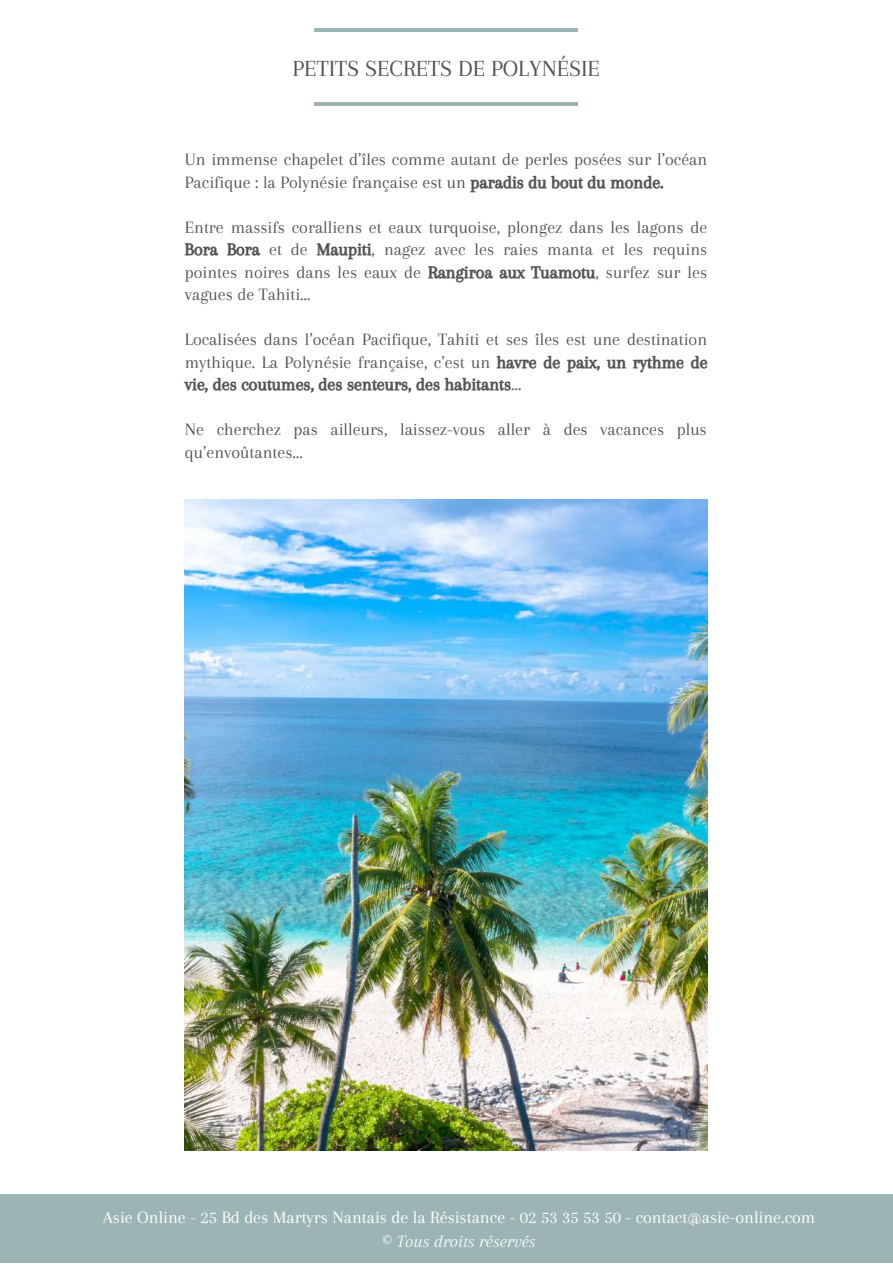
<style>
.page{position:relative;width:893px;height:1264px;background:#fff}
.page>*{position:absolute;margin:0;border:0;box-sizing:border-box;transform-origin:0 0}
.t1{font:24px "Arapey";color:#545454}
.t2{font:18px/22.5px "Arapey";color:#545454}
.t3{font:18px/24.8px "Arapey";color:#fff;text-align:center}
.t4{font:18px "CA Generated";color:#545454}
.t5{font:800 15px/20.2px "Open Sans";color:#fff;text-align:center}
.s1{font-family:"CA Generated"}
.s2{font-family:"Arapey"}
.s3{font-style:italic}
</style>
<div class="page">
<img style="left:185px;top:499px;width:522px;height:651px">
<hr style="left:315px;top:102px;width:263px;height:3px;background:#9cb5b4">
<hr style="left:315px;top:28px;width:263px;height:3px;background:#9cb5b4">
<div style="left:0;top:1194px;width:892px;height:68px;background:#9cb5b4"></div>
<h1 class="t1" style="left:292px;top:55px;width:309px">PETITS SECRETS DE POLYNÉSIE</h1>
<p class="t2" style="left:185px;top:148px;width:524px">Un immense chapelet d’îles comme autant de perles posées sur l’océan<br>Pacifique : la Polynésie française est un <span class="s1">paradis du bout du monde.</span></p>
<p class="t2" style="left:185px;top:216px;width:524px;text-align:justify">Entre massifs coralliens et eaux turquoise, plongez dans les lagons de <span class="s1">Bora Bora</span> et de <span class="s1">Maupiti</span>, nagez avec les raies manta et les requins pointes noires dans les eaux de <span class="s1">Rangiroa aux Tuamotu</span>, surfez sur les vagues de Tahiti…</p>
<p class="t2" style="left:185px;top:328px;width:524px">Localisées dans l’océan Pacifique, Tahiti et ses îles est une destination mythique. La Polynésie française, c’est un <span class="s1">havre de paix, un rythme de</span></p>
<p class="t4" style="left:185px;top:375px;width:338px">vie, des coutumes, des senteurs, des habitants<span class="s2">…</span></p>
<p class="t2" style="left:185px;top:418px;width:523px">Ne cherchez pas ailleurs, laissez-vous aller à des vacances plus qu’envoûtantes…</p>
<p class="t3" style="left:103px;top:1204px;width:714px">Asie Online - 25 Bd des Martyrs Nantais de la Résistance - 02 53 35 53 50 - contact@asie-online.com © <span class="s3">Tous droits réservés</span></p>
<p class="t5" style="left:144px;top:1207px;width:632px">Asie Online - 1 Beauregard 44120 Vertou - 02 53 35 53 50 - contact@asie-online.com © <span class="s3">Tous droits réservés</span></p>
</div>
